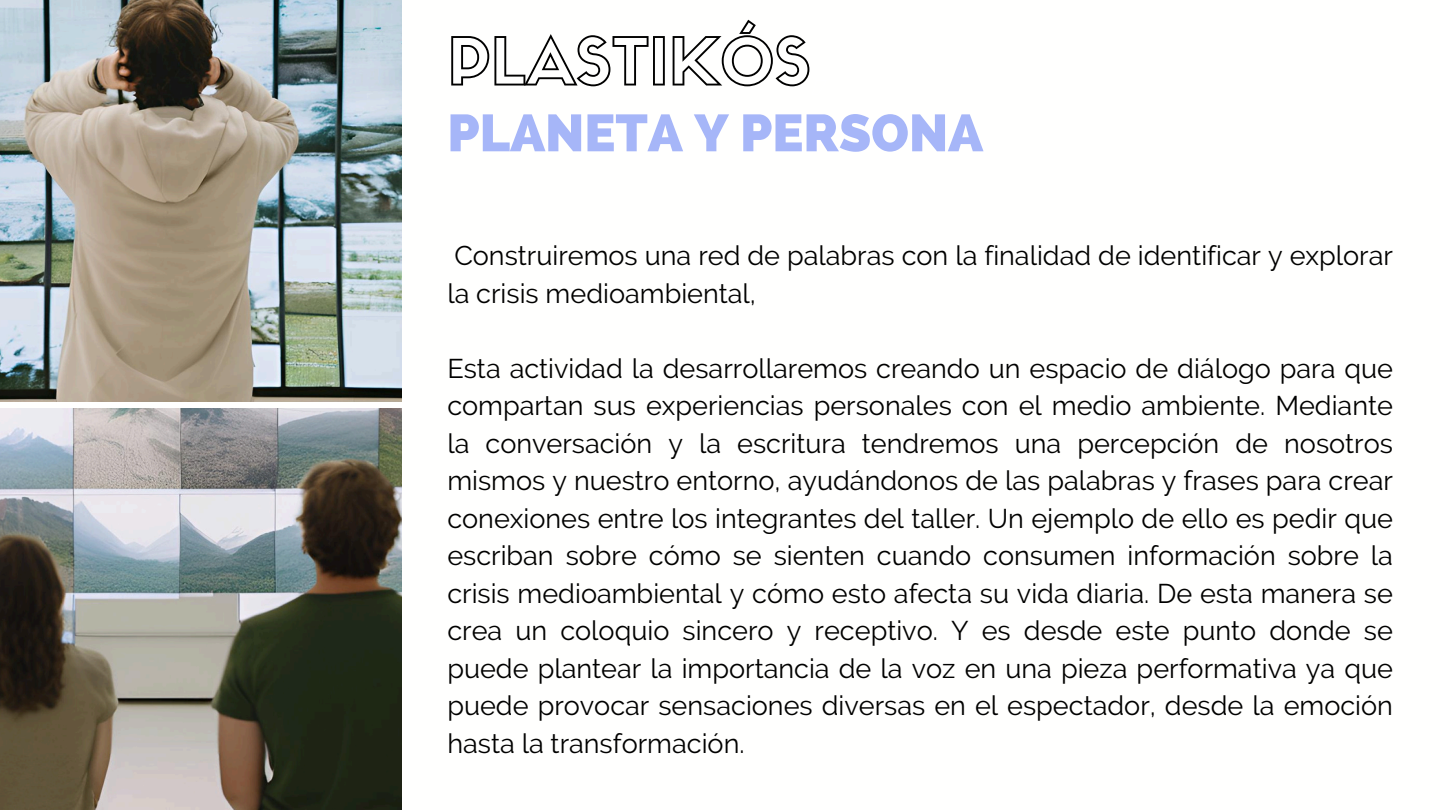
<style>
.page{position:relative;width:1440px;height:810px;background:#fff}
.page>*{position:absolute;margin:0;border:0;box-sizing:border-box;transform-origin:0 0}
.t1{font:63.8px "Sifonn Basic Outline";color:#000}
.t2{font:800 52px "Raleway";color:#a6b6f8}
.t3{font:27px/37.5px "Raleway";color:#000}
.s1{color:#fff}
</style>
<div class="page">
<img style="left:0;top:0;width:401px;height:401px">
<img style="left:0;top:409px;width:401px;height:401px">
<h1 class="t1" style="left:447px;top:37px;width:384px">PLASTIKÓS<span class="s1">,</span></h1>
<h1 class="t2" style="left:447px;top:102px;width:537px">PLANETA Y PERSONA</h1>
<p class="t3" style="left:447px;top:237px;width:947px">Construiremos una red de palabras con la finalidad de identificar y explorar la crisis medioambiental,</p>
<p class="t3" style="left:447px;top:350px;width:947px;text-align:justify">Esta actividad la desarrollaremos creando un espacio de diálogo para que compartan sus experiencias personales con el medio ambiente. Mediante la conversación y la escritura tendremos una percepción de nosotros mismos y nuestro entorno, ayudándonos de las palabras y frases para crear conexiones entre los integrantes del taller. Un ejemplo de ello es pedir que escriban sobre cómo se sienten cuando consumen información sobre la crisis medioambiental y cómo esto afecta su vida diaria. De esta manera se crea un coloquio sincero y receptivo. Y es desde este punto donde se puede plantear la importancia de la voz en una pieza performativa ya que puede provocar sensaciones diversas en el espectador, desde la emoción hasta la transformación.</p>
</div>
